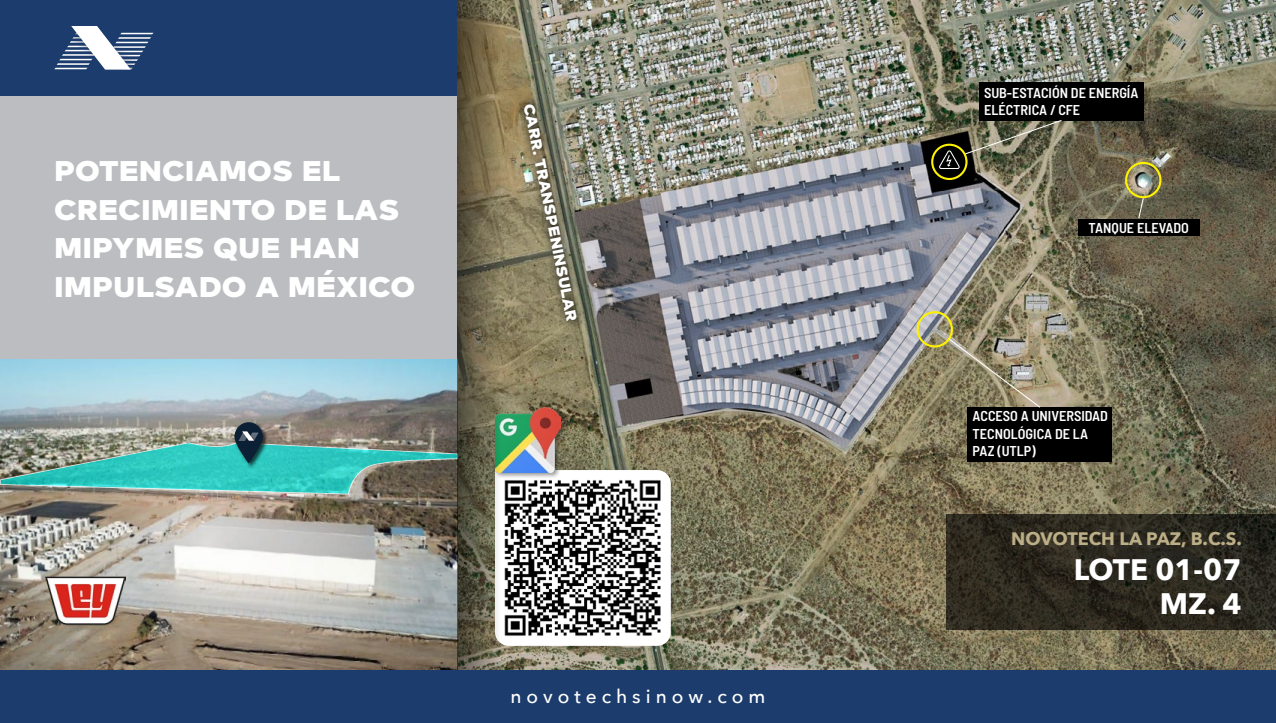
<style>
.page{position:relative;width:1276px;height:723px;background:#fff}
.page>*{position:absolute;margin:0;border:0;box-sizing:border-box;transform-origin:0 0}
.t1{font:700 29.55px/34.5px "Avenir Next";color:#fff;text-align:right}
.t2{font:900 28.5px/38.5px "Typold";color:#fff;scale:1.07 1}
.t3{font:500 19.05px "Avenir Next";letter-spacing:.26em;color:#fff}
.t4{font:700 18px "Avenir Next";color:#bcaf87}
.t5{font:900 15px "Typold";color:#fff;scale:1.07 1}
.t6{font:600 semi-condensed 14.25px/17.1px "Barlow";color:#fff}
</style>
<div class="page">
<div style="left:0;top:96px;width:458px;height:574px;background:#bbbdc0"></div>
<div style="left:0;top:0;width:458px;height:96px;background:#1b3c6c"></div>
<img style="left:131px;top:33px;width:22px;height:36px">
<img style="left:54px;top:41px;width:17px;height:28px">
<svg style="left:71px;top:26px;width:60px;height:44px"></svg>
<img style="left:502px;top:0;width:774px;height:670px">
<div style="left:1077px;top:219px;width:122px;height:17px;background:#000"></div>
<div style="left:967px;top:407px;width:145px;height:54px;background:#000"></div>
<div style="left:979px;top:82px;width:165px;height:38px;background:#000"></div>
<div style="left:1125px;top:162px;width:36px;height:36px;border:2px solid #fff200;border-radius:50%"></div>
<div style="left:931px;top:144px;width:36px;height:36px;border:2px solid #fff200;border-radius:50%"></div>
<div style="left:916px;top:311px;width:37px;height:36px;border:2px solid #fff200;border-radius:50%"></div>
<svg style="left:939px;top:119px;width:123px;height:50px;background:#62614b"></svg>
<svg style="left:1137px;top:197px;width:7px;height:22px"></svg>
<svg style="left:948px;top:338px;width:93px;height:71px;background:#928a71"></svg>
<svg style="left:516px;top:96px;width:69px;height:234px;background:#7e7a62"></svg>
<svg style="left:946px;top:514px;width:330px;height:116px;background:#2b281e"></svg>
<img style="left:502px;top:470px;width:169px;height:176px">
<div style="left:493px;top:406px;width:74px;height:73px;background:#000;opacity:.4"></div>
<img style="left:502px;top:407px;width:58px;height:65px">
<img style="left:0;top:359px;width:458px;height:311px">
<img style="left:45px;top:560px;width:80px;height:80px">
<img style="left:0;top:422px;width:458px;height:73px">
<svg style="left:458px;top:0;width:44px;height:670px;background:#6d674f"></svg>
<div style="left:0;top:670px;width:1276px;height:53px;background:#1b3c6c"></div>
<h2 class="t2" style="left:54px;top:148px;width:339px">POTENCIAMOS EL<br>CRECIMIENTO DE LAS<br>MIPYMES QUE HAN<br>IMPULSADO A MÉXICO</h2>
<p class="t5" style="left:542px;top:101px;width:209px;rotate:79deg">CARR. TRANSPENINSULAR</p>
<h3 class="t3" style="left:510px;top:680px;width:256px">novotechsinow.com</h3>
<p class="t6" style="left:984px;top:84px;width:156px">SUB-ESTACIÓN DE ENERGÍA<br>ELÉCTRICA / CFE</p>
<p class="t6" style="left:1088px;top:218px;width:102px">TANQUE ELEVADO</p>
<p class="t6" style="left:972px;top:407px;width:137px">ACCESO A UNIVERSIDAD<br>TECNOLÓGICA DE LA<br>PAZ (UTLP)</p>
<p class="t4" style="left:1011px;top:523px;width:232px">NOVOTECH LA PAZ, B.C.S.</p>
<h1 class="t1" style="left:1074px;top:552px;width:169px">LOTE 01-07<br>MZ. 4</h1>
</div>
